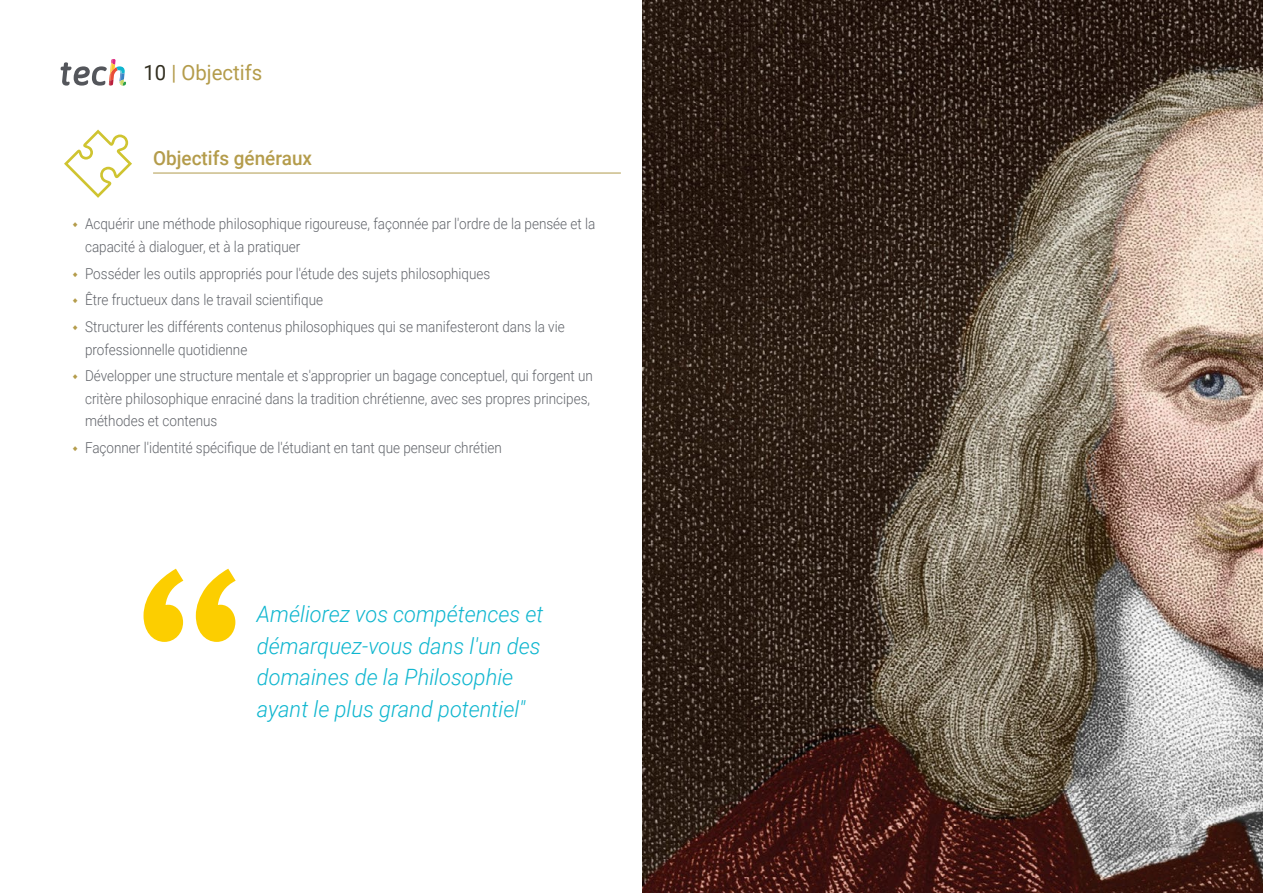
<style>
.page{position:relative;width:1263px;height:893px;background:#fff}
.page>*{position:absolute;margin:0;border:0;box-sizing:border-box;transform-origin:0 0}
.t1{font:italic 300 22.5px/31.5px "Roboto";color:#0fb6cf}
.t2{font:21px "Roboto";color:#b49c4b}
.t3{font:500 19.5px "Roboto";color:#b49c4b}
.t4{font:300 15px/26.7px "Roboto";color:#61646a;scale:.9 1}
.s1{color:#312e20}
.s2{color:#b39b4b}
</style>
<div class="page">
<svg style="left:64px;top:130px;width:68px;height:68px"></svg>
<img style="left:642px;top:0;width:621px;height:893px">
<svg style="left:61px;top:59px;width:65px;height:27px"></svg>
<svg style="left:144px;top:569px;width:92px;height:73px"></svg>
<hr style="left:153px;top:173px;width:468px;height:1px;background:#b19b4c">
<h2 class="t2" style="left:144px;top:57px;width:120px"><span class="s1">10</span> <span class="s2">|</span> Objectifs</h2>
<h3 class="t3" style="left:153px;top:144px;width:160px">Objectifs généraux</h3>
<p class="t4" style="left:85px;top:212px;width:569px;line-height:22.5px">Acquérir une méthode philosophique rigoureuse, façonnée par l'ordre de la pensée et la capacité à dialoguer, et à la pratiquer</p>
<p class="t4" style="left:85px;top:259px;width:534px">Posséder les outils appropriés pour l'étude des sujets philosophiques<br>Être fructueux dans le travail scientifique<br>Structurer les différents contenus philosophiques qui se manifesteront dans la vie</p>
<p class="t4" style="left:85px;top:335px;width:566px">professionnelle quotidienne<br>Développer une structure mentale et s'approprier un bagage conceptuel, qui forgent un</p>
<p class="t4" style="left:85px;top:387px;width:563px;line-height:22.5px">critère philosophique enraciné dans la tradition chrétienne, avec ses propres principes, méthodes et contenus</p>
<p class="t4" style="left:85px;top:434px;width:465px">Façonner l'identité spécifique de l'étudiant en tant que penseur chrétien</p>
<h1 class="t1" style="left:257px;top:598px;width:288px">Améliorez vos compétences et démarquez-vous dans l'un des domaines de la Philosophie ayant le plus grand potentiel"</h1>
</div>
